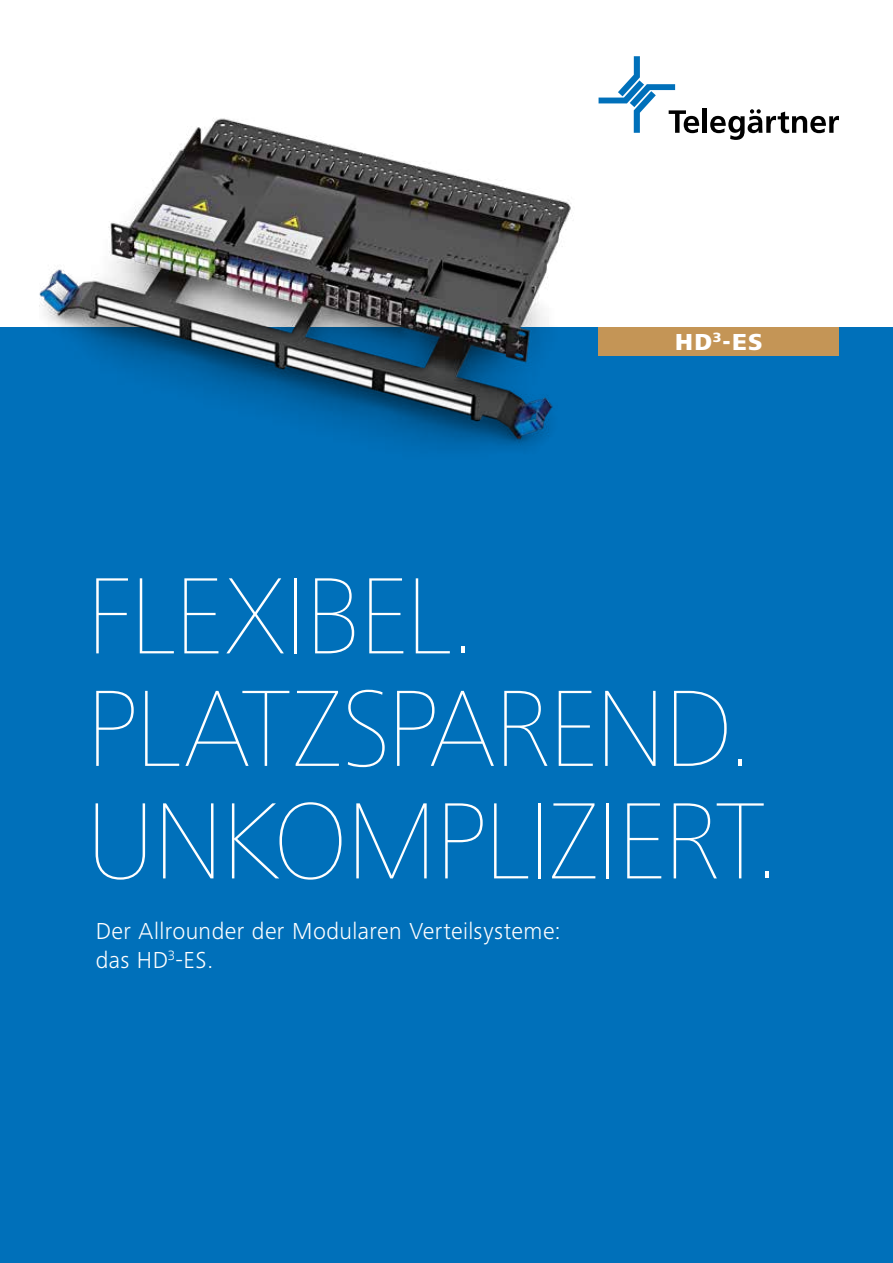
<style>
.page{position:relative;width:893px;height:1263px;background:#fff}
.page>*{position:absolute;margin:0;border:0;box-sizing:border-box;transform-origin:0 0}
.t1{font:900 112.5px/112.5px "Frutiger Next Pro";letter-spacing:-.025em;color:#fff}
.t2{font:300 24px/28.8px "Frutiger Next Pro";letter-spacing:.02em;color:#fff}
.t3{font:800 24px "Frutiger Next Pro";color:#fff}
</style>
<div class="page">
<div style="left:0;top:327px;width:893px;height:936px;background:#0070ba"></div>
<img style="left:39px;top:97px;width:560px;height:352px">
<div style="left:598px;top:327px;width:241px;height:29px;background:#c49556"></div>
<div style="left:702px;top:109px;width:5px;height:24px;background:#000"></div>
<svg style="left:710px;top:109px;width:129px;height:31px"></svg>
<svg style="left:599px;top:56px;width:100px;height:77px"></svg>
<p class="t3" style="left:675px;top:328px;width:89px">HD<sup>3</sup>-ES</p>
<h1 class="t1" style="left:86px;top:560px;width:697px">FLEXIBEL.<br>PLATZSPAREND.<br>UNKOMPLIZIERT.</h1>
<p class="t2" style="left:96px;top:917px;width:467px">Der Allrounder der Modularen Verteilsysteme: das HD<sup>3</sup>-ES.</p>
</div>
